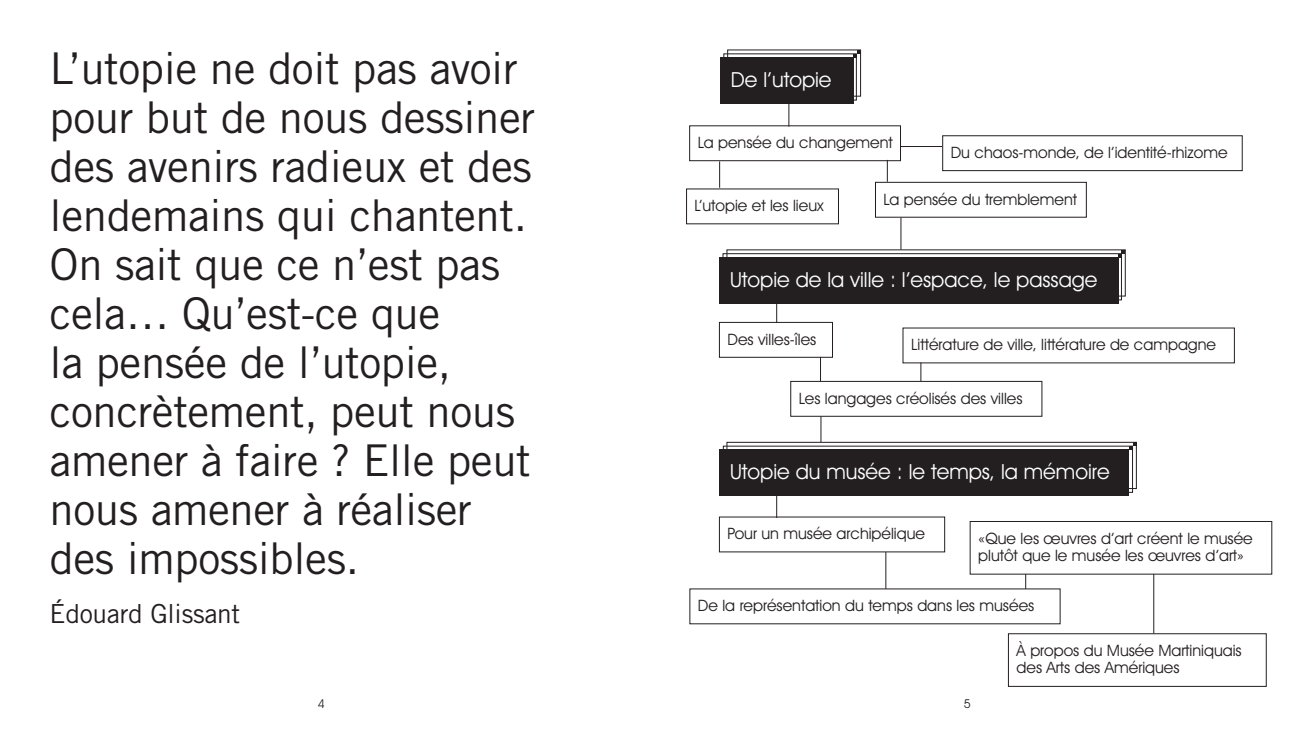
<style>
.page{position:relative;width:1290px;height:745px;background:#fff}
.page>*{position:absolute;margin:0;border:0;box-sizing:border-box;transform-origin:0 0}
.t1{font:43.75px/49px "Trade Gothic";letter-spacing:-.01em;color:#231f20}
.t2{font:26.25px "Trade Gothic";letter-spacing:-.01em;color:#231f20}
.t3{font:20.82px "Avant Garde IT Cby BT";color:#fff}
.t4{font:15.75px/17.5px "Avant Garde IT Cby BT";color:#231f20}
.t5{font:12.25px "Avant Garde IT Cby BT";color:#231f20}
</style>
<div class="page">
<div style="left:727px;top:50px;width:134px;height:46px;border:1px solid #231f20"></div>
<div style="left:720px;top:57px;width:133px;height:46px;background:#231f20"></div>
<svg style="left:853px;top:50px;width:7px;height:7px"></svg>
<div style="left:723px;top:253px;width:399px;height:47px;border:1px solid #231f20"></div>
<div style="left:719px;top:257px;width:399px;height:46px;background:#231f20"></div>
<svg style="left:1118px;top:250px;width:7px;height:7px"></svg>
<div style="left:727px;top:441px;width:409px;height:47px;border:1px solid #231f20"></div>
<div style="left:719px;top:449px;width:410px;height:46px;background:#231f20"></div>
<svg style="left:1129px;top:442px;width:7px;height:7px"></svg>
<div style="left:689px;top:125px;width:212px;height:36px;border:1px solid #231f20"></div>
<div style="left:875px;top:182px;width:211px;height:35px;border:1px solid #231f20"></div>
<div style="left:942px;top:135px;width:300px;height:36px;border:1px solid #231f20"></div>
<div style="left:719px;top:322px;width:114px;height:35px;border:1px solid #231f20"></div>
<div style="left:790px;top:381px;width:252px;height:35px;border:1px solid #231f20"></div>
<div style="left:970px;top:521px;width:302px;height:53px;border:1px solid #231f20"></div>
<div style="left:1008px;top:633px;width:258px;height:53px;border:1px solid #231f20"></div>
<svg style="left:788px;top:103px;width:1px;height:23px"></svg>
<hr style="left:900px;top:217px;width:1px;height:32px;background:#231f20">
<svg style="left:821px;top:416px;width:1px;height:25px"></svg>
<svg style="left:776px;top:303px;width:1px;height:19px"></svg>
<svg style="left:776px;top:495px;width:1px;height:22px"></svg>
<hr style="left:885px;top:551px;width:1px;height:37px;background:#231f20">
<svg style="left:1025px;top:573px;width:1px;height:15px"></svg>
<hr style="left:1153px;top:573px;width:1px;height:60px;background:#231f20">
<svg style="left:920px;top:362px;width:1px;height:19px"></svg>
<svg style="left:820px;top:356px;width:1px;height:25px"></svg>
<svg style="left:719px;top:161px;width:1px;height:27px"></svg>
<svg style="left:887px;top:160px;width:1px;height:22px"></svg>
<hr style="left:900px;top:146px;width:42px;height:1px;background:#231f20">
<p class="t1" style="left:50px;top:43px;width:487px">L’utopie ne doit pas avoir pour but de nous dessiner des avenirs radieux et des lendemains qui chantent.<br>On sait que ce n’est pas cela… Qu’est-ce que<br>la pensée de l’utopie, concrètement, peut nous amener à faire ? Elle peut nous amener à réaliser des impossibles.</p>
<h2 class="t2" style="left:50px;top:597px;width:192px">Édouard Glissant</h2>
<h3 class="t3" style="left:731px;top:67px;width:102px">De l’utopie</h3>
<p class="t4" style="left:698px;top:133px;width:197px">La pensée du changement</p>
<p class="t4" style="left:951px;top:143px;width:278px">Du chaos-monde, de l’identité-rhizome</p>
<p class="t4" style="left:695px;top:196px;width:130px">L’utopie et les lieux</p>
<p class="t4" style="left:883px;top:190px;width:195px">La pensée du tremblement</p>
<h3 class="t3" style="left:730px;top:266px;width:369px">Utopie de la ville : l’espace, le passage</h3>
<p class="t4" style="left:727px;top:330px;width:90px">Des villes-îles</p>
<p class="t4" style="left:911px;top:335px;width:306px">Littérature de ville, littérature de campagne</p>
<p class="t4" style="left:799px;top:389px;width:225px">Les langages créolisés des villes</p>
<h3 class="t3" style="left:730px;top:459px;width:381px">Utopie du musée : le temps, la mémoire</h3>
<p class="t4" style="left:727px;top:524px;width:199px">Pour un musée archipélique</p>
<p class="t4" style="left:978px;top:529px;width:276px">«Que les œuvres d’art créent le musée plutôt que le musée les œuvres d’art»</p>
<p class="t4" style="left:698px;top:596px;width:338px">De la représentation du temps dans les musées</p>
<p class="t4" style="left:1016px;top:641px;width:227px">à propos du Musée Martiniquais des Arts des Amériques</p>
<p class="t5" style="left:318px;top:695px;width:8px">4</p>
<p class="t5" style="left:964px;top:695px;width:8px">5</p>
</div>
